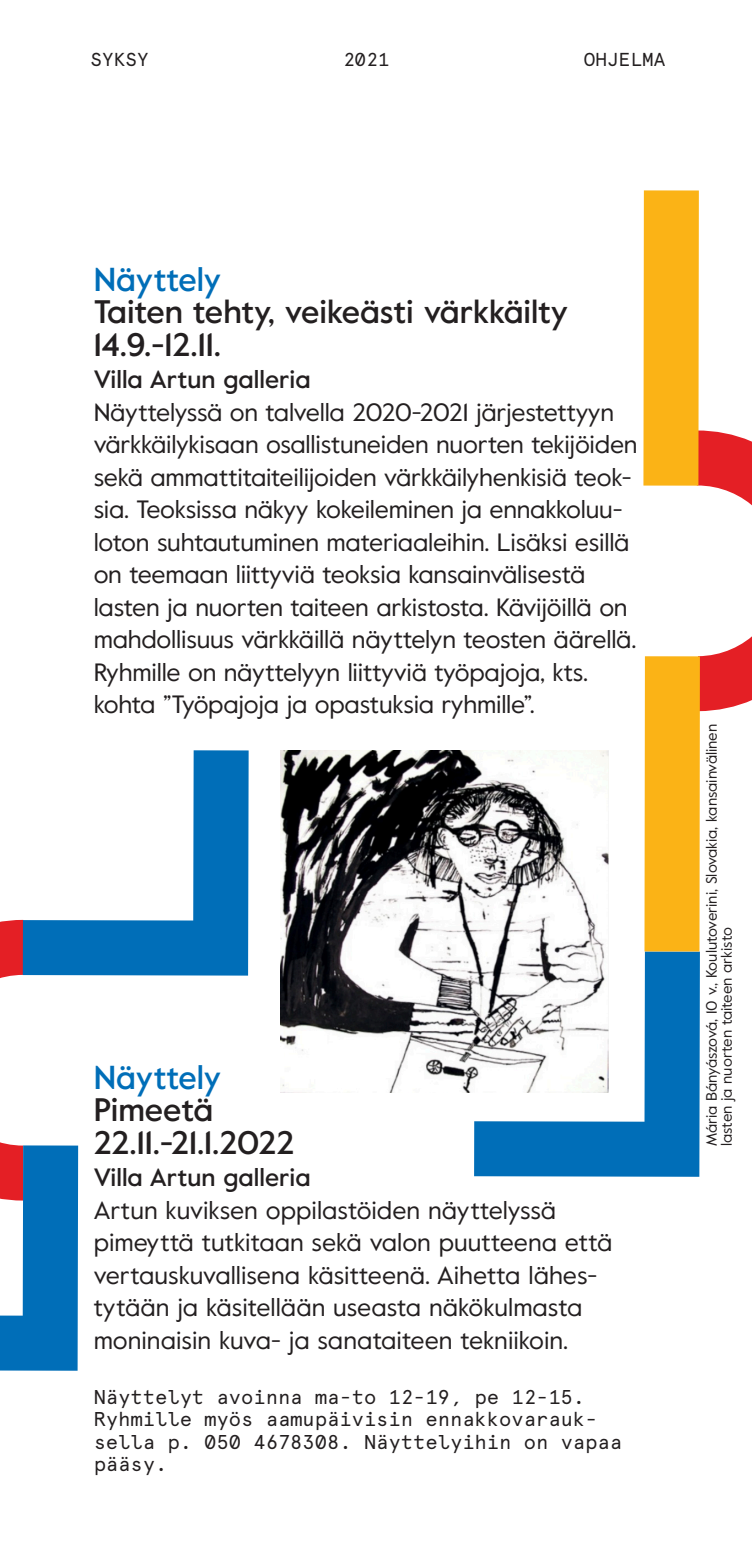
<style>
.page{position:relative;width:752px;height:1560px;background:#fff}
.page>*{position:absolute;margin:0;border:0;box-sizing:border-box;transform-origin:0 0}
.väliotsikko{font:500 33.25px "Value";color:#006eb8}
.väliotsikko-2{font:500 32.5px "Value";color:#231f20}
.Leipis{font:25px/32.5px "Value";letter-spacing:-.01em;color:#231f20}
.väliotsikko-3{font:500 25px "Value";color:#231f20}
._2{font:20px/22.5px "Apercu Mono";color:#231f20}
._2-2{font:18.75px "Apercu Mono";color:#231f20}
.väliotsikko-4{font:15px/15px "Value";color:#231f20}
</style>
<div class="page">
<img style="left:281px;top:750px;width:327px;height:342px">
<svg style="left:0;top:919px;width:78px;height:451px"></svg>
<svg style="left:23px;top:750px;width:225px;height:225px"></svg>
<svg style="left:474px;top:951px;width:225px;height:225px"></svg>
<svg style="left:696px;top:430px;width:55px;height:281px"></svg>
<div style="left:643px;top:190px;width:55px;height:295px;background:#fbb316"></div>
<div style="left:644px;top:656px;width:55px;height:295px;background:#fbb316"></div>
<p class="_2-2" style="left:90px;top:48px;width:60px">SYKSY</p>
<p class="_2-2" style="left:343px;top:48px;width:48px">2021</p>
<p class="_2-2" style="left:583px;top:48px;width:83px">OHJELMA</p>
<p class="väliotsikko" style="left:94px;top:256px;width:129px">Näyttely</p>
<p class="väliotsikko-2" style="left:94px;top:289px;width:475px">Taiten tehty, veikeästi värkkäilty</p>
<p class="väliotsikko-2" style="left:94px;top:322px;width:129px">14.9.-12.11.</p>
<p class="väliotsikko-3" style="left:94px;top:362px;width:218px">Villa Artun galleria</p>
<p class="Leipis" style="left:94px;top:395px;width:545px">Näyttelyssä on talvella 2020-2021 järjestettyyn värkkäilykisaan osallistuneiden nuorten tekijöiden sekä ammattitaiteilijoiden värkkäilyhenkisiä teok&shy;sia. Teoksissa näkyy kokeileminen ja ennakkoluu&shy;loton suhtautuminen materiaaleihin. Lisäksi esillä on teemaan liittyviä teoksia kansainvälisestä lasten ja nuorten taiteen arkistosta. Kävijöillä on mahdollisuus värkkäillä näyttelyn teosten äärellä.<br>Ryhmille on näyttelyyn liittyviä työpajoja, kts. kohta ”Työpajoja ja opastuksia ryhmille”.</p>
<p class="väliotsikko" style="left:94px;top:1053px;width:129px">Näyttely</p>
<p class="väliotsikko-2" style="left:94px;top:1087px;width:121px">Pimeetä</p>
<p class="väliotsikko-2" style="left:94px;top:1119px;width:202px">22.11.-21.1.2022</p>
<p class="väliotsikko-3" style="left:94px;top:1160px;width:218px">Villa Artun galleria</p>
<p class="Leipis" style="left:94px;top:1192px;width:520px">Artun kuviksen oppilastöiden näyttelyssä pimeyttä tutkitaan sekä valon puutteena että vertauskuvallisena käsitteenä. Aihetta lähes&shy;tytään ja käsitellään useasta näkökulmasta moninaisin kuva- ja sanataiteen tekniikoin.</p>
<p class="_2" style="left:94px;top:1385px;width:493px">Näyttelyt avoinna ma-to 12-19, pe 12-15.</p>
<p class="_2" style="left:94px;top:1407px;width:529px">Ryhmille myös aamupäivisin ennakkovarauk&shy;sella p. 050 4678308. Näyttelyihin on vapaa pääsy.</p>
<p class="väliotsikko-4" style="left:703px;top:1146px;width:424px;rotate:-90deg">Mária Bányászová, 10 v., Koulutoverini, Slovakia, kansainvälinen lasten ja nuorten taiteen arkisto</p>
</div>
